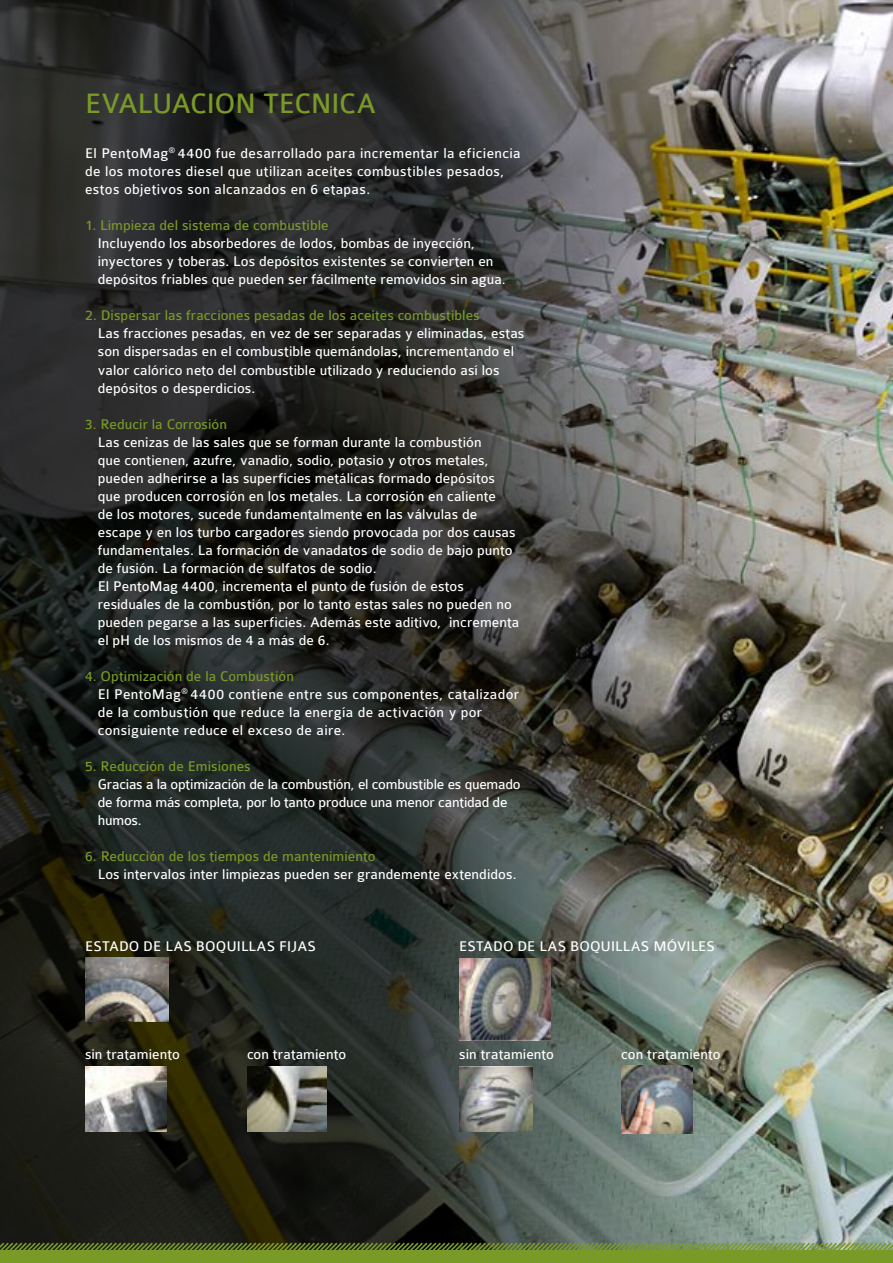
<style>
.page{position:relative;width:893px;height:1263px;background:#fff}
.page>*{position:absolute;margin:0;border:0;box-sizing:border-box;transform-origin:0 0}
.t1{font:30px "Colaborate";letter-spacing:-.01em;color:#799a27}
.t2{font:15px/18px "Colaborate";letter-spacing:.005em;color:#fff}
.t3{font:15px "Colaborate";letter-spacing:.005em;color:#799a27}
.t4{font:15px/18px "Colaborate";letter-spacing:-.015em;color:#fff}
.s1{color:#799a27}
</style>
<div class="page">
<img style="left:0;top:0;width:892px;height:1241px">
<svg style="left:892px;top:0;width:1px;height:1241px"></svg>
<div style="left:0;top:1250px;width:893px;height:13px;background:#799a27"></div>
<svg style="left:0;top:1241px;width:893px;height:9px;background:#596a38"></svg>
<img style="left:85px;top:958px;width:83px;height:63px">
<img style="left:85px;top:1066px;width:81px;height:66px">
<img style="left:247px;top:1066px;width:79px;height:66px">
<img style="left:459px;top:958px;width:91px;height:82px">
<img style="left:459px;top:1066px;width:73px;height:66px">
<img style="left:621px;top:1066px;width:71px;height:68px">
<h1 class="t1" style="left:85px;top:88px;width:39px">EVALUA</h1>
<h1 class="t1" style="left:190px;top:88px;width:32px">CIONTE</h1>
<h1 class="t1" style="left:295px;top:88px;width:81px">CNI CA</h1>
<p class="t2" style="left:85px;top:145px;width:437px">El PentoMag<sup>®</sup> 4400 fue desarrollado para incrementar la eficiencia de los motores diesel que utilizan aceites combustibles pesados, estos objetivos son alcanzados en 6 etapas.</p>
<p class="t3" style="left:85px;top:218px;width:245px">1. Limpieza del sistema de combustible</p>
<p class="t2" style="left:98px;top:235px;width:409px">Incluyendo los absorbedores de lodos, bombas de inyección, inyectores y toberas. Los depósitos existentes se convierten en depósitos friables que pueden ser fácilmente removidos sin agua.</p>
<p class="t3" style="left:85px;top:308px;width:396px">2. Dispersar las fracciones pesadas de los aceites combustibles</p>
<p class="t2" style="left:98px;top:325px;width:428px">Las fracciones pesadas, en vez de ser separadas y eliminadas, estas son dispersadas en el combustible quemándolas, incrementando el valor calórico neto del combustible utilizado y reduciendo así los depósitos o desperdicios.</p>
<p class="t3" style="left:85px;top:416px;width:144px">3. Reducir la Corrosión</p>
<p class="t2" style="left:98px;top:433px;width:423px">Las cenizas de las sales que se forman durante la combustión<br>que contienen, azufre, vanadio, sodio, potasio y otros metales, pueden adherirse a las superficies metálicas formado depósitos que producen corrosión en los metales. La corrosión en caliente<br>de los motores, sucede fundamentalmente en las válvulas de escape y en los turbo cargadores siendo provocada por dos causas fundamentales. La formación de vanadatos de sodio de bajo punto de fusión. La formación de sulfatos de sodio.<br>El PentoMag 4400, incrementa el punto de fusión de estos residuales de la combustión, por lo tanto estas sales no pueden no pueden pegarse a las superficies. Además este aditivo, incrementa el pH de los mismos de 4 a más de 6.</p>
<p class="t2" style="left:98px;top:667px;width:423px;text-indent:-13px"><span class="s1">4. Optimización de la Combustión<br></span>El PentoMag<sup>®</sup> 4400 contiene entre sus componentes, catalizador de la combustión que reduce la energía de activación y por consiguiente reduce el exceso de aire.</p>
<p class="t3" style="left:85px;top:758px;width:167px">5. Reducción de Emisiones</p>
<p class="t4" style="left:98px;top:775px;width:424px">Gracias a la optimización de la combustión, el combustible es quemado de forma más completa, por lo tanto produce una menor cantidad de humos.</p>
<p class="t3" style="left:85px;top:848px;width:292px">6. Reducción de los tiempos de mantenimiento</p>
<p class="t2" style="left:98px;top:865px;width:420px">Los intervalos inter limpiezas pueden ser grandemente extendidos.</p>
<p class="t2" style="left:85px;top:937px;width:218px">es tad o de las boquillas fijas</p>
<p class="t2" style="left:85px;top:1045px;width:96px">sin tratamiento</p>
<p class="t2" style="left:247px;top:1045px;width:101px">con tratamiento</p>
<p class="t2" style="left:459px;top:937px;width:257px">estado de las boquillas m óviles</p>
<p class="t2" style="left:459px;top:1045px;width:96px">sin tratamiento</p>
<p class="t2" style="left:621px;top:1045px;width:101px">con tratamiento</p>
</div>
